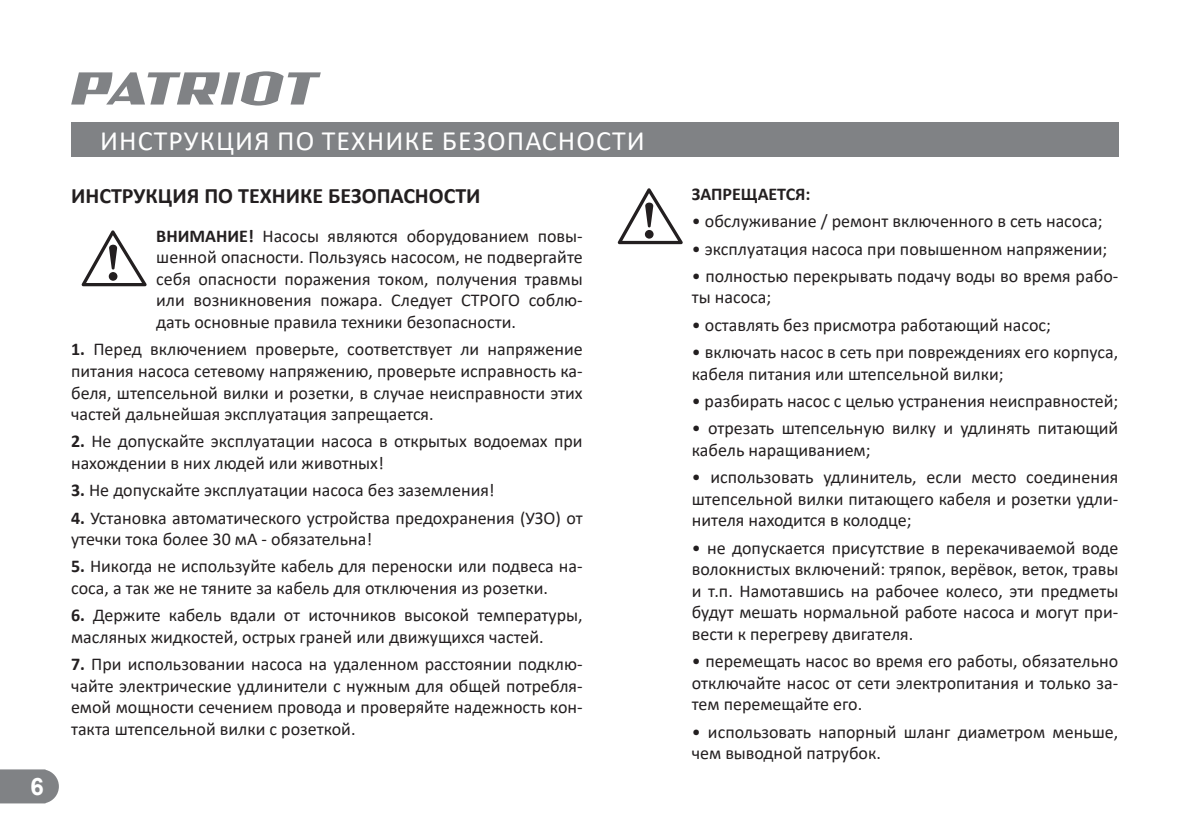
<style>
.page{position:relative;width:1192px;height:840px;background:#fff}
.page>*{position:absolute;margin:0;border:0;box-sizing:border-box;transform-origin:0 0}
.t1{font:28px "Calibri";letter-spacing:.04em;color:#fff}
.t2{font:700 24px "Arial";color:#fff}
.t3{font:700 22px "Calibri";color:#231f20}
.t4{font:18px/21.6px "Calibri";color:#231f20}
.t5{font:700 18px "Calibri";color:#231f20}
.s1{font-weight:700}
</style>
<div class="page">
<svg style="left:0;top:769px;width:59px;height:34px"></svg>
<svg style="left:71px;top:71px;width:250px;height:35px"></svg>
<div style="left:71px;top:122px;width:1047px;height:34px;background:#808285"></div>
<svg style="left:617px;top:188px;width:66px;height:56px"></svg>
<svg style="left:81px;top:230px;width:66px;height:56px"></svg>
<h2 class="t2" style="left:31px;top:770px;width:15px">6</h2>
<h1 class="t1" style="left:100px;top:121px;width:546px">ИНСТРУКЦИЯ ПО ТЕХНИКЕ БЕЗОПАСНОСТИ</h1>
<p class="t3" style="left:71px;top:180px;width:411px">ИНСТРУКЦИЯ ПО ТЕХНИКЕ БЕЗОПАСНОСТИ</p>
<p class="t4" style="left:156px;top:224px;width:428px;text-align:justify"><span class="s1">ВНИМАНИЕ!</span> Насосы являются оборудованием повы&shy;шенной опасности. Пользуясь насосом, не подвергайте себя опасности поражения током, получения травмы или возникновения пожара. Следует СТРОГО соблю&shy;дать основные правила техники безопасности.</p>
<p class="t4" style="left:71px;top:338px;width:513px;text-align:justify"><span class="s1">1.</span> Перед включением проверьте, соответствует ли напряжение питания насоса сетевому напряжению, проверьте исправность ка&shy;беля, штепсельной вилки и розетки, в случае неисправности этих частей дальнейшая эксплуатация запрещается.</p>
<p class="t4" style="left:71px;top:430px;width:513px"><span class="s1">2.</span> Не допускайте эксплуатации насоса в открытых водоемах при нахождении в них людей или животных!</p>
<p class="t4" style="left:71px;top:479px;width:425px"><span class="s1">3.</span> Не допускайте эксплуатации насоса без заземления!</p>
<p class="t4" style="left:71px;top:506px;width:513px"><span class="s1">4.</span> Установка автоматического устройства предохранения (УЗО) от утечки тока более 30 мА - обязательна!</p>
<p class="t4" style="left:71px;top:555px;width:513px"><span class="s1">5.</span> Никогда не используйте кабель для переноски или подвеса на&shy;соса, а так же не тяните за кабель для отключения из розетки.</p>
<p class="t4" style="left:71px;top:604px;width:513px"><span class="s1">6.</span> Держите кабель вдали от источников высокой температуры, масляных жидкостей, острых граней или движущихся частей.</p>
<p class="t4" style="left:71px;top:653px;width:513px;text-align:justify"><span class="s1">7.</span> При использовании насоса на удаленном расстоянии подклю&shy;чайте электрические удлинители с нужным для общей потребля&shy;емой мощности сечением провода и проверяйте надежность кон&shy;такта штепсельной вилки с розеткой.</p>
<p class="t5" style="left:691px;top:181px;width:120px">ЗАПРЕЩАЕТСЯ:</p>
<p class="t4" style="left:691px;top:210px;width:412px">• обслуживание / ремонт включенного в сеть насоса;</p>
<p class="t4" style="left:691px;top:237px;width:417px">• эксплуатация насоса при повышенном напряжении;</p>
<p class="t4" style="left:691px;top:265px;width:428px">• полностью перекрывать подачу воды во время рабо&shy;ты насоса;</p>
<p class="t4" style="left:691px;top:313px;width:360px">• оставлять без присмотра работающий насос;</p>
<p class="t4" style="left:691px;top:341px;width:428px">• включать насос в сеть при повреждениях его корпуса, кабеля питания или штепсельной вилки;</p>
<p class="t4" style="left:691px;top:390px;width:428px">• разбирать насос с целью устранения неисправностей;</p>
<p class="t4" style="left:691px;top:417px;width:428px">• отрезать штепсельную вилку и удлинять питающий кабель наращиванием;</p>
<p class="t4" style="left:691px;top:466px;width:428px;text-align:justify">• использовать удлинитель, если место соединения штепсельной вилки питающего кабеля и розетки удли&shy;нителя находится в колодце;</p>
<p class="t4" style="left:691px;top:536px;width:428px;text-align:justify">• не допускается присутствие в перекачиваемой воде волокнистых включений: тряпок, верёвок, веток, травы и т.п. Намотавшись на рабочее колесо, эти предметы будут мешать нормальной работе насоса и могут при&shy;вести к перегреву двигателя.</p>
<p class="t4" style="left:691px;top:650px;width:428px;text-align:justify">• перемещать насос во время его работы, обязательно отключайте насос от сети электропитания и только за&shy;тем перемещайте его.</p>
<p class="t4" style="left:691px;top:720px;width:428px">• использовать напорный шланг диаметром меньше, чем выводной патрубок.</p>
</div>
